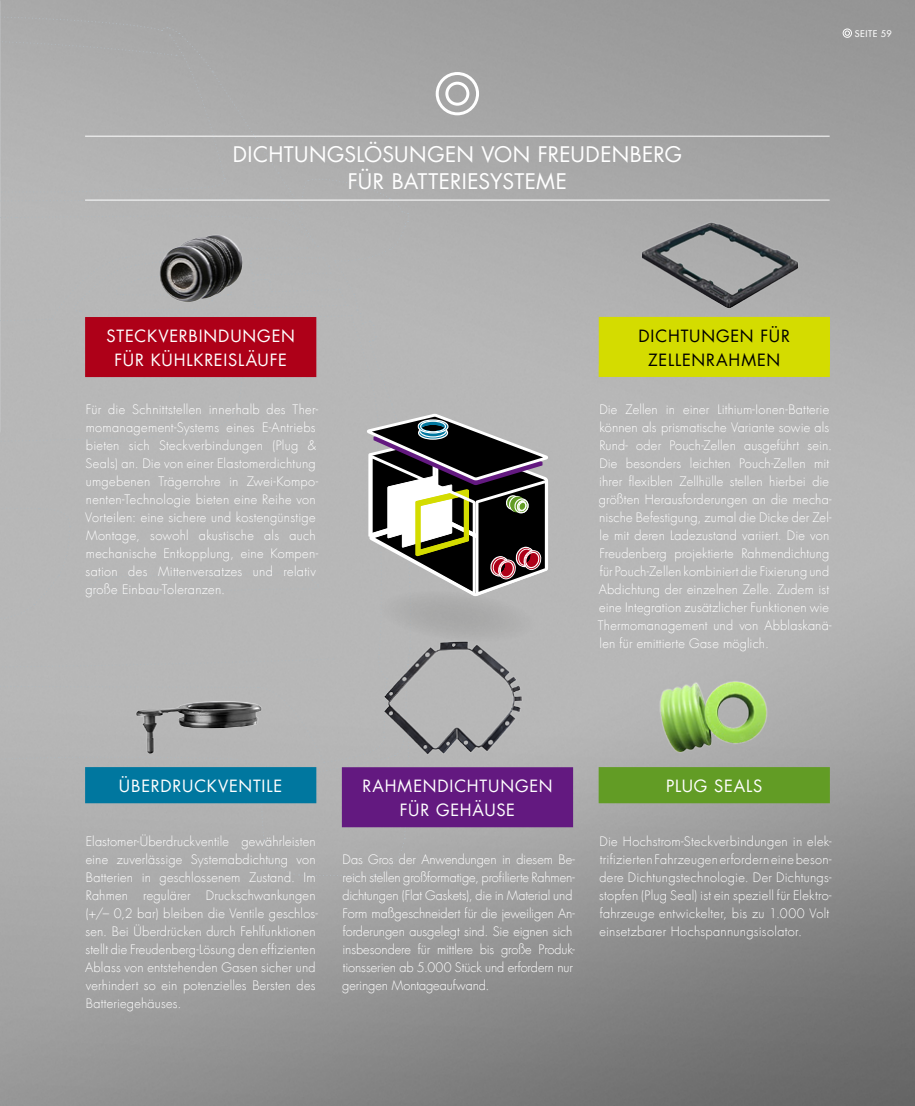
<style>
.page{position:relative;width:915px;height:1106px;background:#fff}
.page>*{position:absolute;margin:0;border:0;box-sizing:border-box;transform-origin:0 0}
.t1{font:21px/27px "Futura Com";letter-spacing:.015em;color:#fff;text-align:center}
.t2{font:16.5px/24px "Futura Com";letter-spacing:.05em;color:#fff;text-align:center}
.t3{font:16.5px/24px "Futura Com";letter-spacing:.05em;color:#000;text-align:center}
.t4{font:300 12.75px/18px "Futura Com";letter-spacing:.015em;color:#fff}
.t5{font:300 12.75px/18px "Futura Com";letter-spacing:-.01em;color:#fff}
.t6{font:500 9px "Futura Com";letter-spacing:.055em;color:#fff}
</style>
<div class="page">
<img style="left:0;top:0;width:914px;height:1106px">
<img style="left:0;top:0;width:1px;height:432px">
<img style="left:640px;top:654px;width:154px;height:113px">
<img style="left:635px;top:209px;width:169px;height:100px">
<div style="left:598px;top:317px;width:231px;height:60px;background:#d4dc00"></div>
<div style="left:598px;top:767px;width:231px;height:36px;background:#629c25"></div>
<hr style="left:85px;top:136px;width:744px;height:1px;background:#fff">
<hr style="left:85px;top:200px;width:744px;height:1px;background:#fff">
<svg style="left:0;top:13px;width:573px;height:863px"></svg>
<div style="left:842px;top:28px;width:9px;height:10px;border:1px solid #fff;border-radius:50%"></div>
<svg style="left:844px;top:30px;width:5px;height:6px"></svg>
<h1 class="t1" style="left:232px;top:141px;width:451px">DICHTUNGSLÖSUNGEN VON FREUDENBERG<br>FÜR BATTERIESYSTEME</h1>
<p class="t6" style="left:854px;top:27px;width:38px">SEITE 59</p>
<p class="t2" style="left:107px;top:324px;width:190px">STECKVERBINDUNGEN<br>FÜR KÜHLKREISLÄUFE</p>
<p class="t4" style="left:85px;top:400px;width:234px">Für die Schnittstellen innerhalb des Ther&shy;momanagement-Systems eines E-Antriebs bieten sich Steckverbindungen (Plug &amp; Seals) an. Die von einer Elastomerdichtung umgebenen Trägerrohre in Zwei-Kompo&shy;nenten-Technologie bieten eine Reihe von Vorteilen: eine sichere und kostengünstige Montage, sowohl akustische als auch mechanische Entkopplung, eine Kompen&shy;sation des Mittenversatzes und relativ große Einbau-Toleranzen.</p>
<p class="t3" style="left:638px;top:324px;width:153px">DICHTUNGEN FÜR<br>ZELLENRAHMEN</p>
<p class="t4" style="left:597px;top:400px;width:235px">Die Zellen in einer Lithium-Ionen-Batterie können als prismatische Variante sowie als Rund- oder Pouch-Zellen ausgeführt sein.<br>Die besonders leichten Pouch-Zellen mit ihrer flexiblen Zellhülle stellen hierbei die größten Herausforderungen an die mecha&shy;nische Befestigung, zumal die Dicke der Zel&shy;le mit deren Ladezustand variiert. Die von Freudenberg projektierte Rahmendichtung für Pouch-Zellen kombiniert die Fixierung und Abdichtung der einzelnen Zelle. Zudem ist eine Integration zusätzlicher Funktionen wie Thermomanagement und von Abblaskanä&shy;len für emittierte Gase möglich.</p>
<p class="t2" style="left:119px;top:774px;width:165px">ÜBERDRUCKVENTILE</p>
<p class="t4" style="left:85px;top:832px;width:234px">Elastomer-Überdruckventile gewährleisten eine zuverlässige Systemabdichtung von Batterien in geschlossenem Zustand. Im Rahmen regulärer Druckschwankungen (+/– 0,2 bar) bleiben die Ventile geschlos&shy;sen. Bei Überdrücken durch Fehlfunktionen stellt die Freudenberg-Lösung den effizienten Ablass von entstehenden Gasen sicher und verhindert so ein potenzielles Bersten des Batteriegehäuses.</p>
<p class="t2" style="left:362px;top:774px;width:192px">RAHMENDICHTUNGEN<br>FÜR GEHÄUSE</p>
<p class="t5" style="left:342px;top:850px;width:234px">Das Gros der Anwendungen in diesem Be&shy;reich stellen großformatige, profilierte Rahmen&shy;dichtungen (Flat Gaskets), die in Material und Form maßgeschneidert für die jeweiligen An&shy;forderungen ausgelegt sind. Sie eignen sich insbesondere für mittlere bis große Produk&shy;tionsserien ab 5.000 Stück und erfordern nur geringen Montageaufwand.</p>
<p class="t2" style="left:665px;top:774px;width:98px">PLUG SEALS</p>
<p class="t4" style="left:599px;top:832px;width:234px">Die Hochstrom-Steckverbindungen in elek&shy;trifizierten Fahrzeugen erfordern eine beson&shy;dere Dichtungstechnologie. Der Dichtungs&shy;stopfen (Plug Seal) ist ein speziell für Elektro&shy;fahrzeuge entwickelter, bis zu 1.000 Volt einsetzbarer Hochspannungsisolator.</p>
</div>
